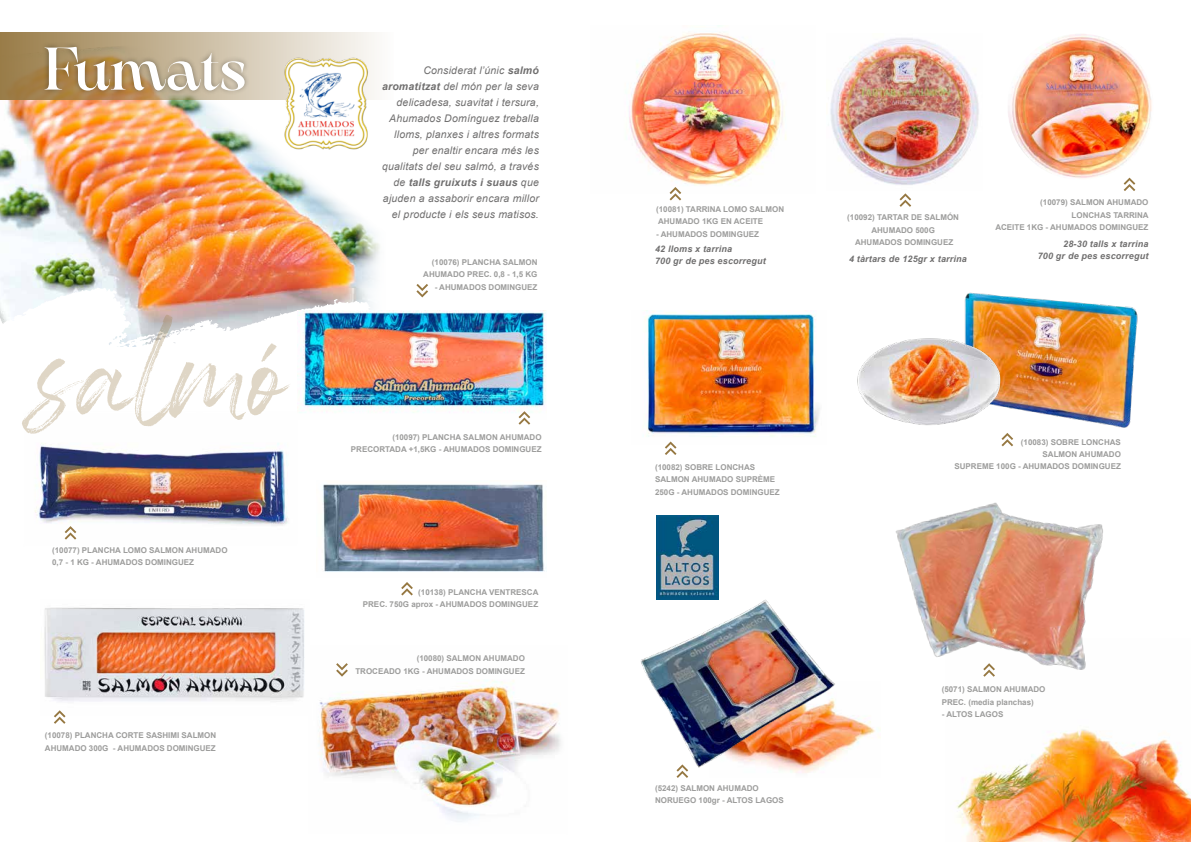
<style>
.page{position:relative;width:1191px;height:842px;background:#fff}
.page>*{position:absolute;margin:0;border:0;box-sizing:border-box;transform-origin:0 0}
.t1{font:500 60px "Arsenica Trial";color:#fff}
.t2{font:italic 10.5px/16px "Arial";letter-spacing:.02em;color:#706f6f;text-align:right}
.t3{font:italic 700 9px/12px "Arial";letter-spacing:.02em;color:#706f6f}
.t4{font:700 8px/12.4px "Arial";color:#9d9d9c}
.s1{font-weight:700}
</style>
<div class="page">
<img style="left:0;top:32px;width:380px;height:255px">
<img style="left:0;top:287px;width:423px;height:37px">
<img style="left:361px;top:310px;width:185px;height:103px">
<img style="left:35px;top:443px;width:253px;height:96px">
<svg style="left:518px;top:411px;width:12px;height:14px"></svg>
<svg style="left:65px;top:526px;width:11px;height:14px"></svg>
<svg style="left:54px;top:716px;width:12px;height:8px"></svg>
<img style="left:44px;top:607px;width:261px;height:109px">
<svg style="left:0;top:33px;width:380px;height:67px;background:#c0ac8b"></svg>
<div style="left:40px;top:41px;width:210px;height:54px;background:#000;opacity:.35"></div>
<img style="left:319px;top:680px;width:242px;height:142px">
<svg style="left:336px;top:663px;width:12px;height:14px"></svg>
<svg style="left:416px;top:284px;width:12px;height:13px"></svg>
<img style="left:282px;top:39px;width:92px;height:129px">
<img style="left:322px;top:484px;width:223px;height:88px">
<svg style="left:401px;top:582px;width:12px;height:13px"></svg>
<svg style="left:22px;top:309px;width:339px;height:125px"></svg>
<img style="left:956px;top:729px;width:235px;height:113px">
<img style="left:1007px;top:34px;width:146px;height:146px;border-radius:73px">
<svg style="left:1123px;top:178px;width:12px;height:13px"></svg>
<img style="left:629px;top:25px;width:157px;height:168px">
<svg style="left:669px;top:187px;width:12px;height:13px"></svg>
<img style="left:1002px;top:301px;width:136px;height:146px">
<img style="left:805px;top:292px;width:262px;height:153px">
<svg style="left:1001px;top:433px;width:12px;height:13px"></svg>
<img style="left:645px;top:311px;width:181px;height:133px">
<svg style="left:665px;top:441px;width:11px;height:14px"></svg>
<img style="left:830px;top:38px;width:149px;height:147px">
<svg style="left:899px;top:193px;width:12px;height:14px"></svg>
<img style="left:790px;top:714px;width:90px;height:59px">
<img style="left:641px;top:593px;width:196px;height:179px">
<img style="left:656px;top:515px;width:62px;height:84px">
<svg style="left:676px;top:764px;width:12px;height:14px"></svg>
<img style="left:895px;top:502px;width:208px;height:168px">
<svg style="left:983px;top:663px;width:12px;height:14px"></svg>
<h1 class="t1" style="left:43px;top:26px;width:205px">Fumats</h1>
<p class="t4" style="left:52px;top:544px;width:177px">(10077) PLANCHA LOMO SALMON AHUMADO<br>0,7 - 1 KG - AHUMADOS DOMINGUEZ</p>
<p class="t4" style="left:45px;top:729px;width:173px">(10078) PLANCHA CORTE SASHIMI SALMON<br>AHUMADO 300G - AHUMADOS DOMINGUEZ</p>
<p class="t2" style="left:382px;top:62px;width:158px">Considerat l’únic <span class="s1">salmó aromatitzat</span> del món per la seva delicadesa, suavitat i tersura,<br>Ahumados Domínguez treballa lloms, planxes i altres formats per enaltir encara més les qualitats del seu salmó, a través de <span class="s1">talls gruixuts i suaus</span> que ajuden a assaborir encara millor el producte i els seus matisos.</p>
<p class="t4" style="left:423px;top:256px;width:116px;text-align:right">(10076) PLANCHA SALMON<br>AHUMADO PREC. 0,8 - 1,5 KG</p>
<p class="t4" style="left:435px;top:281px;width:104px">- AHUMADOS DOMINGUEZ</p>
<p class="t4" style="left:351px;top:431px;width:192px;line-height:12px;text-align:right">(10097) PLANCHA SALMON AHUMADO<br>PRECORTADA +1,5KG - AHUMADOS DOMINGUEZ</p>
<p class="t4" style="left:363px;top:586px;width:177px;text-align:right">(10138) PLANCHA VENTRESCA<br>PREC. 750G aprox - AHUMADOS DOMINGUEZ</p>
<p class="t4" style="left:355px;top:652px;width:171px;text-align:right">(10080) SALMON AHUMADO<br>TROCEADO 1KG - AHUMADOS DOMINGUEZ</p>
<p class="t4" style="left:995px;top:196px;width:155px;text-align:right">(10079) SALMON AHUMADO<br>LONCHAS TARRINA<br>ACEITE 1KG - AHUMADOS DOMINGUEZ</p>
<p class="t4" style="left:656px;top:203px;width:130px">(10081) TARRINA LOMO SALMON<br>AHUMADO 1KG EN ACEITE</p>
<p class="t4" style="left:656px;top:228px;width:104px">- AHUMADOS DOMINGUEZ</p>
<p class="t4" style="left:847px;top:211px;width:113px;text-align:center">(10092) TARTAR DE SALMÓN<br>AHUMADO 500G<br>AHUMADOS DOMINGUEZ</p>
<p class="t3" style="left:655px;top:243px;width:112px">42 lloms x tarrina<br>700 gr de pes escorregut</p>
<p class="t3" style="left:1037px;top:238px;width:112px;text-align:right">28-30 talls x tarrina<br>700 gr de pes escorregut</p>
<p class="t3" style="left:849px;top:253px;width:119px">4 tàrtars de 125gr x tarrina</p>
<p class="t4" style="left:1021px;top:436px;width:102px;text-align:right">(10083) SOBRE LONCHAS<br>SALMON AHUMADO</p>
<p class="t4" style="left:655px;top:461px;width:102px">(10082) SOBRE LONCHAS</p>
<p class="t4" style="left:954px;top:460px;width:168px">SUPREME 100G - AHUMADOS DOMINGUEZ</p>
<p class="t4" style="left:655px;top:473px;width:126px">SALMON AHUMADO SUPRÈME<br>250G - AHUMADOS DOMINGUEZ</p>
<p class="t4" style="left:655px;top:782px;width:130px">(5242) SALMON AHUMADO<br>NORUEGO 100gr - ALTOS LAGOS</p>
<p class="t4" style="left:941px;top:683px;width:105px">(5071) SALMON AHUMADO<br>PREC. (media planchas)</p>
<p class="t4" style="left:941px;top:708px;width:63px">- ALTOS LAGOS</p>
</div>
